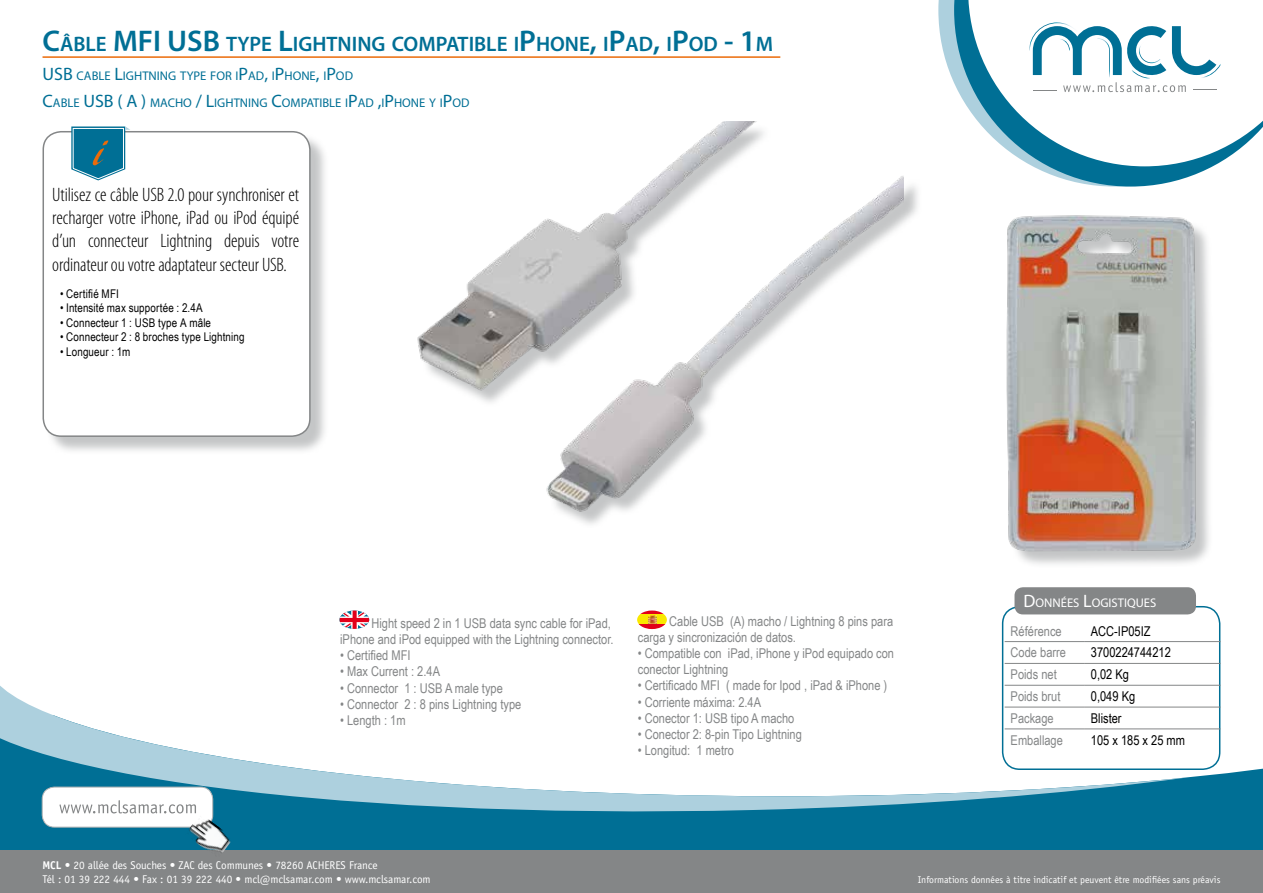
<style>
.page{position:relative;width:1263px;height:893px;background:#fff}
.page>*{position:absolute;margin:0;border:0;box-sizing:border-box;transform-origin:0 0}
.t1{font:600 21px "Myriad Pro";color:#006f95}
.t2{font:300 condensed 19.5px/23.4px "Myriad Pro";letter-spacing:-.01em;color:#000;text-align:justify}
.t3{font:13.5px/16.2px "Arial Narrow";color:#848687}
.t4{font:13.5px "Arial Narrow";color:#000}
.t5{font:12.6px/26.5px "Myriad Pro";color:#006f95}
.t6{font:12.6px "Myriad Pro";color:#fff}
.t7{font:12px "Arial Narrow";letter-spacing:.01em;color:#000}
.t8{font:11.25px/13.5px "Officina Sans Std";letter-spacing:-.005em;color:#fff}
.t9{font:9.75px "Officina Sans Std";color:#fff}
.s1{font-size:30px}
.s2{font-size:18px}
.s3{font-weight:700}
</style>
<div class="page">
<svg style="left:938px;top:0;width:16px;height:83px"></svg>
<svg style="left:954px;top:0;width:259px;height:187px"></svg>
<svg style="left:968px;top:0;width:295px;height:166px"></svg>
<svg style="left:0;top:715px;width:1263px;height:135px;background:#197d9f"></svg>
<svg style="left:0;top:652px;width:1188px;height:169px"></svg>
<div style="left:0;top:850px;width:1263px;height:43px;background:#848687"></div>
<div style="left:42px;top:787px;width:171px;height:40px;background:#fff;border-radius:12px"></div>
<div style="left:42px;top:787px;width:171px;height:40px;border:1px solid #b1b3b4;border-radius:12px"></div>
<img style="left:185px;top:813px;width:49px;height:40px">
<svg style="left:1029px;top:22px;width:191px;height:70px"></svg>
<hr style="left:43px;top:56px;width:737px;height:2px;background:#eb6b09">
<svg style="left:339px;top:610px;width:30px;height:19px"></svg>
<div style="left:1002px;top:606px;width:218px;height:164px;border:2px solid #006f95;border-radius:17px"></div>
<div style="left:1014px;top:587px;width:182px;height:27px;background:#848687;border-radius:9px"></div>
<hr style="left:1005px;top:641px;width:80px;height:1px;background:#848687">
<hr style="left:1085px;top:641px;width:135px;height:1px;background:#848687">
<hr style="left:1005px;top:663px;width:80px;height:1px;background:#848687">
<hr style="left:1085px;top:663px;width:135px;height:1px;background:#848687">
<hr style="left:1005px;top:685px;width:80px;height:1px;background:#848687">
<hr style="left:1085px;top:685px;width:135px;height:1px;background:#848687">
<hr style="left:1005px;top:707px;width:80px;height:1px;background:#848687">
<hr style="left:1085px;top:707px;width:135px;height:1px;background:#848687">
<hr style="left:1005px;top:728px;width:80px;height:1px;background:#848687">
<hr style="left:1085px;top:728px;width:135px;height:1px;background:#848687">
<div style="left:45px;top:133px;width:284px;height:323px;background:#b1b3b4;opacity:.75"></div>
<div style="left:43px;top:132px;width:267px;height:304px;background:#fff;border-radius:18px"></div>
<div style="left:43px;top:131px;width:268px;height:306px;border:2px solid #848687;border-radius:18px"></div>
<svg style="left:71px;top:126px;width:59px;height:54px"></svg>
<svg style="left:59px;top:800px;width:137px;height:13px"></svg>
<svg style="left:637px;top:610px;width:30px;height:19px"></svg>
<div style="left:420px;top:124px;width:502px;height:404px;background:#b1b3b4;opacity:.75"></div>
<img style="left:417px;top:122px;width:487px;height:406px">
<img style="left:914px;top:196px;width:295px;height:368px">
<h1 class="t1" style="left:43px;top:31px;width:730px"><span class="s1">C</span>ÂBLE <span class="s1">MFI USB</span> TYPE <span class="s1">L</span>IGHTNING COMPATIBLE I<span class="s1">P</span>HONE<span class="s1">,</span> I<span class="s1">P</span>AD<span class="s1">,</span> I<span class="s1">P</span>OD <span class="s1">- 1</span>M</h1>
<p class="t5" style="left:43px;top:63px;width:428px"><span class="s2">USB</span> CABLE <span class="s2">L</span>IGHTNING TYPE FOR I<span class="s2">P</span>AD<span class="s2">,</span> I<span class="s2">P</span>HONE<span class="s2">,</span> I<span class="s2">P</span>OD<br><span class="s2">C</span>ABLE <span class="s2">USB ( A )</span> MACHO <span class="s2">/ L</span>IGHTNING <span class="s2">C</span>OMPATIBLE I<span class="s2">P</span>AD <span class="s2">,</span>I<span class="s2">P</span>HONE Y I<span class="s2">P</span>OD</p>
<h2 class="t2" style="left:52px;top:182px;width:248px">Utilisez ce câble USB 2.0 pour synchroniser et recharger votre iPhone, iPad ou iPod équipé d’un connecteur Lightning depuis votre ordinateur ou votre adaptateur secteur USB.</h2>
<p class="t7" style="left:60px;top:285px;width:60px">• Certifié MFI</p>
<p class="t7" style="left:60px;top:299px;width:144px">• Intensité max supportée : 2.4A</p>
<p class="t7" style="left:60px;top:314px;width:153px">• Connecteur 1 : USB type A mâle</p>
<p class="t7" style="left:60px;top:328px;width:186px">• Connecteur 2 : 8 broches type Lightning</p>
<p class="t7" style="left:60px;top:343px;width:72px">• Longueur : 1m</p>
<p class="t3" style="left:340px;top:614px;width:275px;text-align:right">Hight speed 2 in 1 USB data sync cable for iPad, iPhone and iPod equipped with the Lightning connector.</p>
<p class="t3" style="left:340px;top:647px;width:72px">• Certified MFI</p>
<p class="t3" style="left:340px;top:663px;width:101px">• Max Current : 2.4A</p>
<p class="t3" style="left:340px;top:679px;width:164px">• Connector 1 : USB A male type</p>
<p class="t3" style="left:340px;top:695px;width:183px">• Connector 2 : 8 pins Lightning type</p>
<p class="t3" style="left:340px;top:712px;width:67px">• Length : 1m</p>
<p class="t3" style="left:638px;top:612px;width:257px;text-indent:31px">Cable USB (A) macho / Lightning 8 pins para carga y sincronización de datos.</p>
<p class="t3" style="left:638px;top:645px;width:258px">• Compatible con iPad, iPhone y iPod equipado con conector Lightning</p>
<p class="t3" style="left:638px;top:677px;width:251px">• Certificado MFI ( made for Ipod , iPad &amp; iPhone )</p>
<p class="t3" style="left:638px;top:693px;width:125px">• Corriente máxima: 2.4A</p>
<p class="t3" style="left:638px;top:709px;width:158px">• Conector 1: USB tipo A macho</p>
<p class="t3" style="left:638px;top:726px;width:166px">• Conector 2: 8-pin Tipo Lightning</p>
<p class="t3" style="left:638px;top:742px;width:98px">• Longitud: 1 metro</p>
<p class="t6" style="left:1023px;top:595px;width:133px"><span class="s2">D</span>ONNÉES <span class="s2">L</span>OGISTIQUES</p>
<p class="t3" style="left:1011px;top:622px;width:53px">Référence</p>
<p class="t4" style="left:1091px;top:621px;width:61px">ACC-IP05IZ</p>
<p class="t3" style="left:1011px;top:644px;width:57px">Code barre</p>
<p class="t4" style="left:1091px;top:643px;width:82px">3700224744212</p>
<p class="t3" style="left:1011px;top:666px;width:48px">Poids net</p>
<p class="t4" style="left:1091px;top:665px;width:40px">0,02 Kg</p>
<p class="t3" style="left:1011px;top:688px;width:51px">Poids brut</p>
<p class="t4" style="left:1091px;top:686px;width:46px">0,049 Kg</p>
<p class="t3" style="left:1011px;top:709px;width:45px">Package</p>
<p class="t4" style="left:1091px;top:708px;width:32px">Blister</p>
<p class="t3" style="left:1011px;top:731px;width:54px">Emballage</p>
<p class="t4" style="left:1091px;top:730px;width:96px">105 x 185 x 25 mm</p>
<p class="t8" style="left:42px;top:858px;width:390px"><span class="s3">MCL •</span> 20 allée des Souches • ZAC des Communes • 78260 ACHERES France<br>Tél : 01 39 222 444 • Fax : 01 39 222 440 • mcl@mclsamar.com • www.mclsamar.com</p>
<p class="t9" style="left:918px;top:874px;width:304px">Informations données à titre indicatif et peuvent être modifiées sans préavis</p>
</div>
